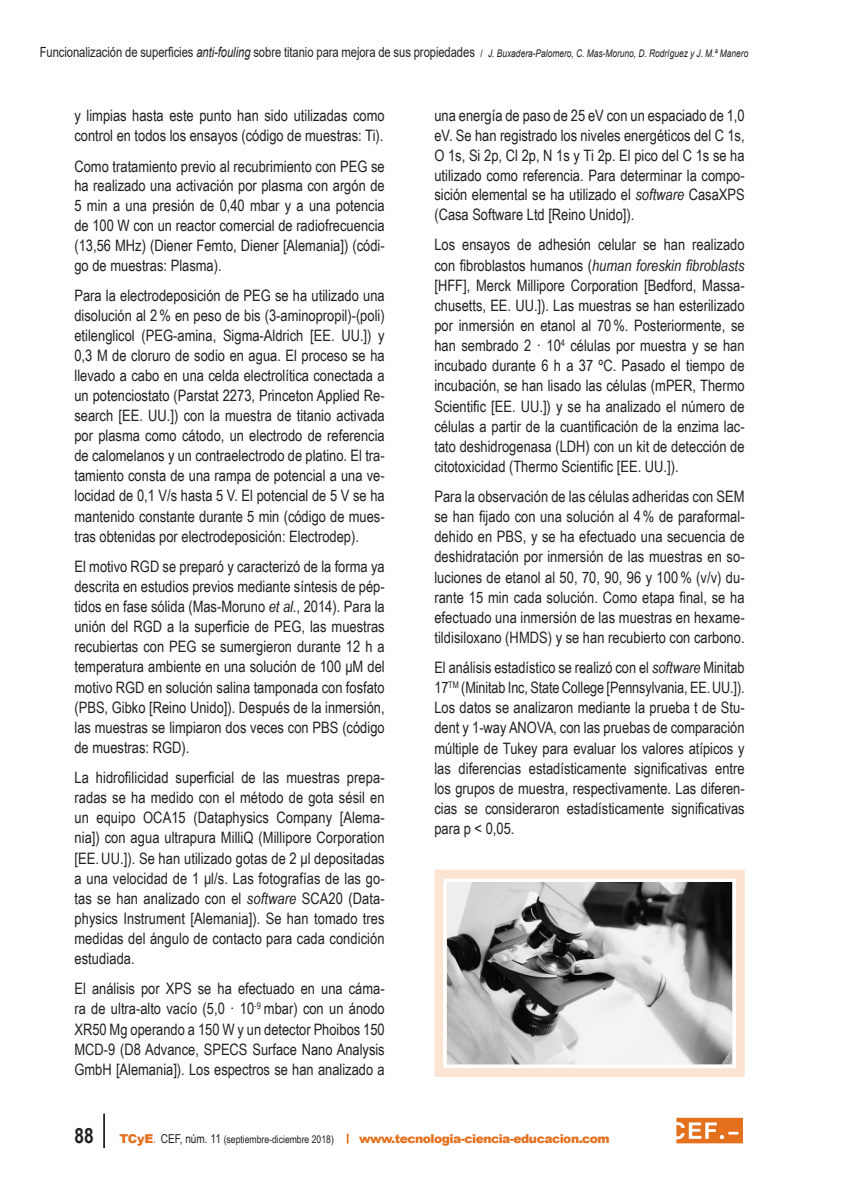
<style>
.page{position:relative;width:844px;height:1191px;background:#fff}
.page>*{position:absolute;margin:0;border:0;box-sizing:border-box;transform-origin:0 0}
.texto_general{font:15.75px/20.1px "Arial Narrow";color:#231f20;text-align:justify}
.t1{font:14px "Arial";letter-spacing:-.005em;color:#231f20;scale:.8 1}
.t2{font:900 12.25px "Arial";letter-spacing:-.04em;color:#e4701e}
.t3{font:10.5px "Arial Narrow";color:#231f20}
.s1{font-style:italic}
.s2{font-size:10.5px}
.s3{font-style:italic;font-size:10.5px}
.s4{font-weight:700;font-size:21px}
.s5{font-family:"Arial";font-weight:900;font-size:12.25px;color:#e4701e}
.s6{font-size:12.25px;color:#e4701e}
.s7{font-size:12.25px}
</style>
<div class="page">
<hr style="left:103px;top:1113px;width:2px;height:35px;background:#231f20">
<svg style="left:676px;top:1117px;width:66px;height:26px;background:#ea9051"></svg>
<img style="left:447px;top:882px;width:284px;height:181px">
<div style="left:434px;top:869px;width:310px;height:207px;border:12px solid #fbe5d2"></div>
<div style="left:443px;top:878px;width:292px;height:190px;border:3px solid #fff"></div>
<p class="t1" style="left:40px;top:43px;width:887px">Funcionalización de superficies <span class="s1">anti-fouling</span> sobre titanio para mejora de sus propiedades <span class="s2">/</span> <span class="s3">J. Buxadera-Palomero, C. Mas-Moruno, D. Rodríguez y J. M.ª Manero</span></p>
<p class="texto_general" style="left:74px;top:104px;width:311px;line-height:20.8px">y limpias hasta este punto han sido utilizadas como control en todos los ensayos (código de muestras: Ti).</p>
<p class="texto_general" style="left:74px;top:155px;width:312px">Como tratamiento previo al recubrimiento con PEG se ha realizado una activación por plasma con argón de 5 min a una presión de 0,40 mbar y a una potencia de 100 W con un reactor comercial de radiofrecuencia (13,56 MHz) (Diener Femto, Diener [Alemania]) (códi&shy;go de muestras: Plasma).</p>
<p class="texto_general" style="left:74px;top:285px;width:312px">Para la electrodeposición de PEG se ha utilizado una disolución al 2% en peso de bis (3‑aminopropil)-(poli) etilenglicol (PEG-amina, Sigma-Aldrich [EE. UU.]) y 0,3 M de cloruro de sodio en agua. El proceso se ha llevado a cabo en una celda electrolítica conectada a un potenciostato (Parstat 2273, Princeton Applied Re&shy;search [EE. UU.]) con la muestra de titanio activada por plasma como cátodo, un electrodo de referencia de calomelanos y un contraelectrodo de platino. El tra&shy;tamiento consta de una rampa de potencial a una ve&shy;locidad de 0,1 V/s hasta 5 V. El potencial de 5 V se ha mantenido constante durante 5 min (código de mues&shy;tras obtenidas por electrodeposición: Electrodep).</p>
<p class="texto_general" style="left:74px;top:555px;width:312px">El motivo RGD se preparó y caracterizó de la forma ya descrita en estudios previos mediante síntesis de pép&shy;tidos en fase sólida (Mas-Moruno <span class="s1">et al.</span>, 2014). Para la unión del RGD a la superficie de PEG, las muestras recubiertas con PEG se sumergieron durante 12 h a temperatura ambiente en una solución de 100 μM del motivo RGD en solución salina tamponada con fosfato (PBS, Gibko [Reino Unido]). Después de la inmersión, las muestras se limpiaron dos veces con PBS (código de muestras: RGD).</p>
<p class="texto_general" style="left:74px;top:767px;width:312px">La hidrofilicidad superficial de las muestras prepa&shy;radas se ha medido con el método de gota sésil en un equipo OCA15 (Dataphysics Company [Alema&shy;nia]) con agua ultrapura MilliQ (Millipore Corporation [EE.UU.]). Se han utilizado gotas de 2 μl depositadas a una velocidad de 1 μl/s. Las fotografías de las go&shy;tas se han analizado con el <span class="s1">software</span> SCA20 (Data&shy;physics Instrument [Alemania]). Se han tomado tres medidas del ángulo de contacto para cada condición estudiada.</p>
<p class="texto_general" style="left:74px;top:978px;width:312px">El análisis por XPS se ha efectuado en una cáma&shy;ra de ultra-alto vacío (5,0 · 10<sup>-9</sup> mbar) con un ánodo XR50 Mg operando a 150 W y un detector Phoibos 150<br>MCD-9 (D8 Advance, SPECS Surface Nano Analysis GmbH [Alemania]). Los espectros se han analizado a</p>
<p class="texto_general" style="left:434px;top:104px;width:312px">una energía de paso de 25 eV con un espaciado de 1,0 eV. Se han registrado los niveles energéticos del C 1s, O 1s, Si 2p, Cl 2p, N 1s y Ti 2p. El pico del C 1s se ha utilizado como referencia. Para determinar la compo&shy;sición elemental se ha utilizado el <span class="s1">software</span> CasaXPS (Casa Software Ltd [Reino Unido]).</p>
<p class="texto_general" style="left:434px;top:234px;width:312px">Los ensayos de adhesión celular se han realizado con fibroblastos humanos (<span class="s1">human foreskin fibroblasts </span>[HFF], Merck Millipore Corporation [Bedford, Massa&shy;chusetts, EE. UU.]). Las muestras se han esterilizado por inmersión en etanol al 70%. Posteriormente, se han sembrado 2 · 10<sup>4</sup> células por muestra y se han incubado durante 6 h a 37 ºC. Pasado el tiempo de incubación, se han lisado las células (mPER, Thermo Scientific [EE. UU.]) y se ha analizado el número de células a partir de la cuantificación de la enzima lac&shy;tato deshidrogenasa (LDH) con un kit de detección de citotoxicidad (Thermo Scientific [EE. UU.]).</p>
<p class="texto_general" style="left:434px;top:486px;width:312px">Para la observación de las células adheridas con SEM se han fijado con una solución al 4% de paraformal&shy;dehido en PBS, y se ha efectuado una secuencia de deshidratación por inmersión de las muestras en so&shy;luciones de etanol al 50, 70, 90, 96 y 100% (v/v) du&shy;rante 15 min cada solución. Como etapa final, se ha efectuado una inmersión de las muestras en hexame&shy;tildisiloxano (HMDS) y se han recubierto con carbono.</p>
<p class="texto_general" style="left:434px;top:657px;width:312px">El análisis estadístico se realizó con el <span class="s1">software</span> Minitab 17<sup>TM</sup> (Minitab Inc, State College [Pennsylvania, EE.UU.]).<br>Los datos se analizaron mediante la prueba t de Stu&shy;dent y 1-way ANOVA, con las pruebas de comparación múltiple de Tukey para evaluar los valores atípicos y las diferencias estadísticamente significativas entre los grupos de muestra, respectivamente. Las diferen&shy;cias se consideraron estadísticamente significativas para p &lt; 0,05.</p>
<p class="t3" style="left:74px;top:1131px;width:261px"><span class="s4">88</span> <span class="s5">TCyE</span><span class="s6">.</span> <span class="s7">CEF, núm. 11</span> (septiembre-diciembre 2018)</p>
<p class="t2" style="left:359px;top:1129px;width:252px">www.tecnologia-ciencia-educacion.com</p>
</div>
